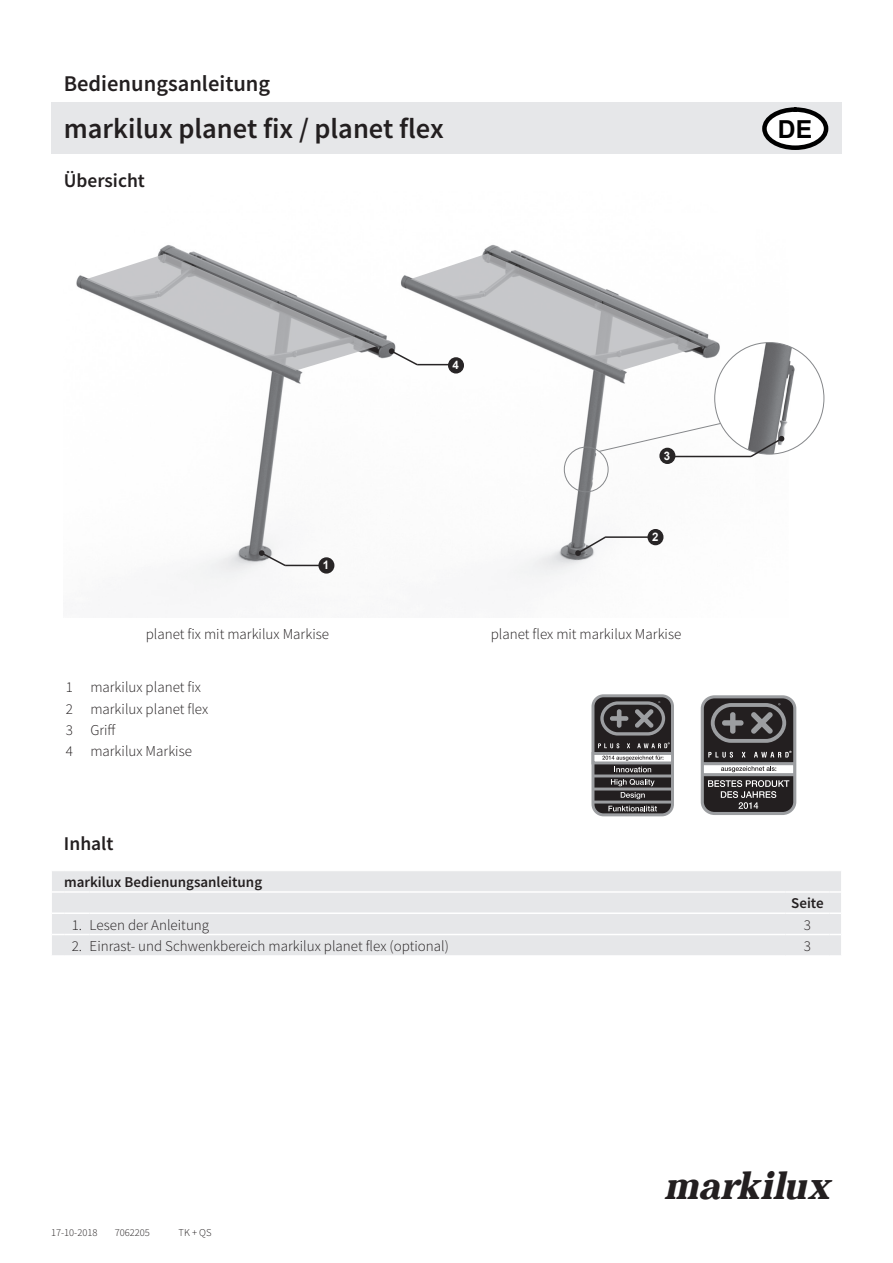
<style>
.page{position:relative;width:893px;height:1263px;background:#fff}
.page>*{position:absolute;margin:0;border:0;box-sizing:border-box;transform-origin:0 0}
.t1{font:39px "markilux Header";color:#231f20}
.t2{font:600 28.5px "Source Sans Pro";color:#231f20}
.t3{font:700 24.75px "Arial";color:#000}
.t4{font:600 22.5px "Source Sans Pro";color:#231f20}
.t5{font:600 19.5px "Source Sans Pro";color:#231f20}
.t6{font:300 15px/21.3px "Source Sans Pro";color:#231f20}
.t7{font:600 15px "Source Sans Pro";color:#231f20}
.t8{font:700 11.7px "Arial";color:#fcfcfc}
.t9{font:300 10.5px "Source Sans Pro";color:#231f20}
</style>
<div class="page">
<div style="left:51px;top:102px;width:791px;height:51px;background:#e6e7e9"></div>
<div style="left:764px;top:110px;width:62px;height:38px;background:#fff;border-radius:50%"></div>
<div style="left:762px;top:107px;width:66px;height:43px;border:5px solid #000;border-radius:50%"></div>
<img style="left:76px;top:245px;width:703px;height:346px">
<svg style="left:86px;top:254px;width:290px;height:117px"></svg>
<div style="left:564px;top:447px;width:44px;height:45px;border:1px solid #85878a;border-radius:50%"></div>
<svg style="left:598px;top:422px;width:117px;height:30px"></svg>
<img style="left:715px;top:343px;width:109px;height:111px">
<svg style="left:575px;top:535px;width:32px;height:21px"></svg>
<div style="left:648px;top:530px;width:15px;height:14px;background:#282526;border-radius:50%"></div>
<div style="left:647px;top:529px;width:16px;height:16px;border:2px solid #282526;border-radius:50%"></div>
<hr style="left:605px;top:536px;width:43px;height:2px;background:#282526">
<svg style="left:258px;top:550px;width:29px;height:17px"></svg>
<div style="left:319px;top:558px;width:15px;height:15px;background:#282526;border-radius:50%"></div>
<div style="left:318px;top:557px;width:16px;height:17px;border:2px solid #282526;border-radius:50%"></div>
<hr style="left:285px;top:565px;width:34px;height:1px;background:#282526">
<svg style="left:749px;top:435px;width:36px;height:24px"></svg>
<div style="left:660px;top:448px;width:15px;height:15px;background:#282526;border-radius:50%"></div>
<div style="left:659px;top:448px;width:16px;height:16px;border:2px solid #282526;border-radius:50%"></div>
<hr style="left:675px;top:456px;width:76px;height:1px;background:#282526">
<svg style="left:388px;top:253px;width:313px;height:118px"></svg>
<div style="left:449px;top:358px;width:14px;height:15px;background:#282526;border-radius:50%"></div>
<div style="left:448px;top:357px;width:16px;height:16px;border:2px solid #282526;border-radius:50%"></div>
<hr style="left:417px;top:364px;width:36px;height:1px;background:#282526">
<div style="left:90px;top:871px;width:739px;height:84px;background:#e6e7e9"></div>
<hr style="left:90px;top:891px;width:696px;height:2px;background:#fff">
<hr style="left:786px;top:891px;width:43px;height:2px;background:#fff">
<hr style="left:90px;top:912px;width:696px;height:2px;background:#fff">
<hr style="left:786px;top:912px;width:43px;height:2px;background:#fff">
<div style="left:52px;top:871px;width:38px;height:84px;background:#e6e7e9"></div>
<hr style="left:90px;top:934px;width:696px;height:1px;background:#fff">
<hr style="left:786px;top:934px;width:43px;height:1px;background:#fff">
<svg style="left:829px;top:871px;width:12px;height:84px"></svg>
<div style="left:593px;top:696px;width:79px;height:119px;background:#231f20;border-radius:11px"></div>
<div style="left:591px;top:694px;width:83px;height:122px;border:3px solid #9c9ea1;border-radius:11px"></div>
<svg style="left:598px;top:743px;width:21px;height:5px"></svg>
<svg style="left:627px;top:743px;width:3px;height:5px"></svg>
<svg style="left:637px;top:742px;width:33px;height:6px"></svg>
<svg style="left:600px;top:701px;width:65px;height:34px"></svg>
<hr style="left:593px;top:774px;width:79px;height:3px;background:#9c9ea1">
<hr style="left:593px;top:787px;width:79px;height:3px;background:#9c9ea1">
<div style="left:593px;top:753px;width:79px;height:10px;background:#fff"></div>
<div style="left:591px;top:752px;width:83px;height:12px;border:3px solid #9c9ea1"></div>
<hr style="left:593px;top:800px;width:79px;height:3px;background:#9c9ea1">
<svg style="left:614px;top:767px;width:37px;height:5px"></svg>
<svg style="left:611px;top:779px;width:44px;height:7px"></svg>
<svg style="left:621px;top:792px;width:24px;height:7px"></svg>
<svg style="left:602px;top:756px;width:62px;height:5px"></svg>
<svg style="left:608px;top:806px;width:49px;height:5px"></svg>
<div style="left:702px;top:697px;width:93px;height:116px;background:#231f20;border-radius:12px"></div>
<div style="left:701px;top:695px;width:95px;height:120px;border:3px solid #9c9ea1;border-radius:12px"></div>
<svg style="left:711px;top:703px;width:75px;height:40px"></svg>
<svg style="left:702px;top:751px;width:93px;height:58px"></svg>
<h3 class="t4" style="left:64px;top:69px;width:208px">Bedienungsanleitung</h3>
<h2 class="t2" style="left:64px;top:110px;width:381px">markilux planet fix / planet flex</h2>
<h3 class="t5" style="left:64px;top:168px;width:83px">Übersicht</h3>
<p class="t8" style="left:323px;top:557px;width:8px">1</p>
<p class="t8" style="left:453px;top:357px;width:8px">4</p>
<p class="t8" style="left:664px;top:448px;width:8px">3</p>
<p class="t8" style="left:652px;top:529px;width:8px">2</p>
<p class="t6" style="left:146px;top:624px;width:185px">planet fix mit markilux Markise</p>
<p class="t6" style="left:491px;top:624px;width:192px">planet flex mit markilux Markise</p>
<p class="t6" style="left:66px;top:677px;width:144px">1 markilux planet fix<br>2 markilux planet flex<br>3 Griff<br>4 markilux Markise</p>
<h3 class="t5" style="left:64px;top:830px;width:51px">Inhalt</h3>
<p class="t7" style="left:64px;top:872px;width:200px">markilux Bedienungsanleitung</p>
<h3 class="t3" style="left:778px;top:111px;width:36px">DE</h3>
<p class="t7" style="left:791px;top:893px;width:34px">Seite</p>
<p class="t6" style="left:72px;top:914px;width:139px">1. Lesen der Anleitung</p>
<p class="t6" style="left:804px;top:914px;width:9px">3</p>
<p class="t6" style="left:72px;top:935px;width:379px">2. Einrast- und Schwenkbereich markilux planet flex (optional)</p>
<p class="t6" style="left:804px;top:935px;width:9px">3</p>
<p class="t9" style="left:51px;top:1226px;width:48px">17-10-2018</p>
<p class="t9" style="left:115px;top:1226px;width:37px">7062205</p>
<p class="t9" style="left:179px;top:1226px;width:34px">TK + QS</p>
<h1 class="t1" style="left:664px;top:1162px;width:166px">markilux</h1>
</div>
